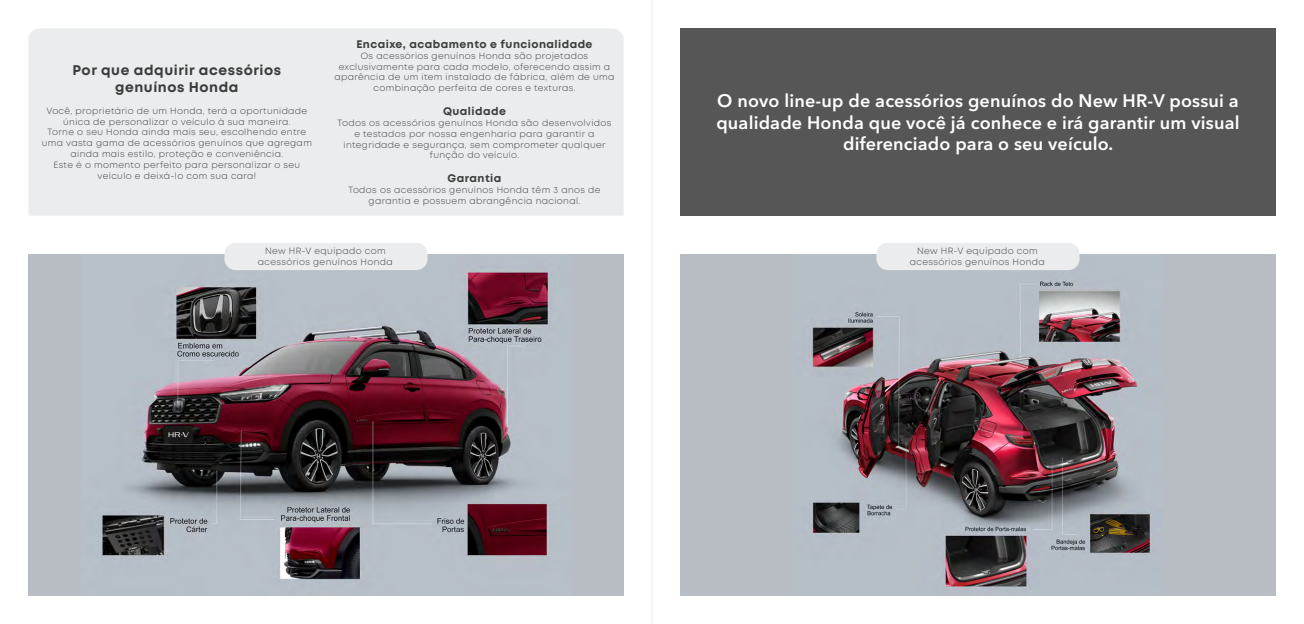
<style>
.page{position:relative;width:1304px;height:624px;background:#fff}
.page>*{position:absolute;margin:0;border:0;box-sizing:border-box;transform-origin:0 0}
.t1{font:600 18px/21.6px "Avenir Next LT Pro";letter-spacing:.01em;color:#fff;text-align:center}
.t2{font:700 14px/16.8px "Mont";letter-spacing:.04em;color:#3c3c3b;text-align:center}
.t3{font:700 11px "Mont";letter-spacing:.04em;color:#3c3c3b}
.t4{font:300 9px/10.8px "Mont";letter-spacing:.04em;color:#3c3c3b;text-align:center}
</style>
<div class="page">
<div style="left:28px;top:254px;width:596px;height:341px;background:#b8bdc3"></div>
<img style="left:102px;top:268px;width:448px;height:312px">
<div style="left:224px;top:243px;width:204px;height:27px;background:#eaeced;border-radius:11px"></div>
<div style="left:28px;top:28px;width:298px;height:187px;background:#eaeced"></div>
<div style="left:326px;top:28px;width:298px;height:187px;background:#eaeced"></div>
<div style="left:680px;top:254px;width:596px;height:341px;background:#b8bdc3"></div>
<img style="left:811px;top:268px;width:341px;height:320px">
<div style="left:876px;top:243px;width:204px;height:27px;background:#eaeced;border-radius:11px"></div>
<div style="left:680px;top:28px;width:596px;height:187px;background:#575656"></div>
<hr style="left:651px;top:0;width:1px;height:624px;background:#eaeced">
<h2 class="t2" style="left:72px;top:62px;width:210px">Por que adquirir acessórios genuínos Honda</h2>
<p class="t4" style="left:42px;top:105px;width:272px">Você, proprietário de um Honda, terá a oportunidade única de personalizar o veículo à sua maneira.<br>Torne o seu Honda ainda mais seu, escolhendo entre uma vasta gama de acessórios genuínos que agregam ainda mais estilo, proteção e conveniência.<br>Este é o momento perfeito para personalizar o seu veículo e deixá-lo com sua cara!</p>
<p class="t3" style="left:356px;top:37px;width:238px">Encaixe, acabamento e funcionalidade</p>
<p class="t4" style="left:334px;top:50px;width:281px">Os acessórios genuínos Honda são projetados exclusivamente para cada modelo, oferecendo assim a aparência de um item instalado de fábrica, além de uma combinação perfeita de cores e texturas.</p>
<p class="t3" style="left:443px;top:104px;width:64px">Qualidade</p>
<p class="t4" style="left:338px;top:117px;width:275px">Todos os acessórios genuínos Honda são desenvolvidos e testados por nossa engenharia para garantir a integridade e segurança, sem comprometer qualquer função do veículo.</p>
<p class="t3" style="left:448px;top:171px;width:55px">Garantia</p>
<p class="t4" style="left:348px;top:185px;width:254px">Todos os acessórios genuínos Honda têm 3 anos de garantia e possuem abrangência nacional.</p>
<p class="t4" style="left:258px;top:246px;width:136px">New HR-V equipado com acessórios genuínos Honda</p>
<h1 class="t1" style="left:716px;top:90px;width:525px">O novo line-up de acessórios genuínos do New HR-V possui a qualidade Honda que você já conhece e irá garantir um visual diferenciado para o seu veículo.</h1>
<p class="t4" style="left:910px;top:246px;width:136px">New HR-V equipado com acessórios genuínos Honda</p>
</div>
